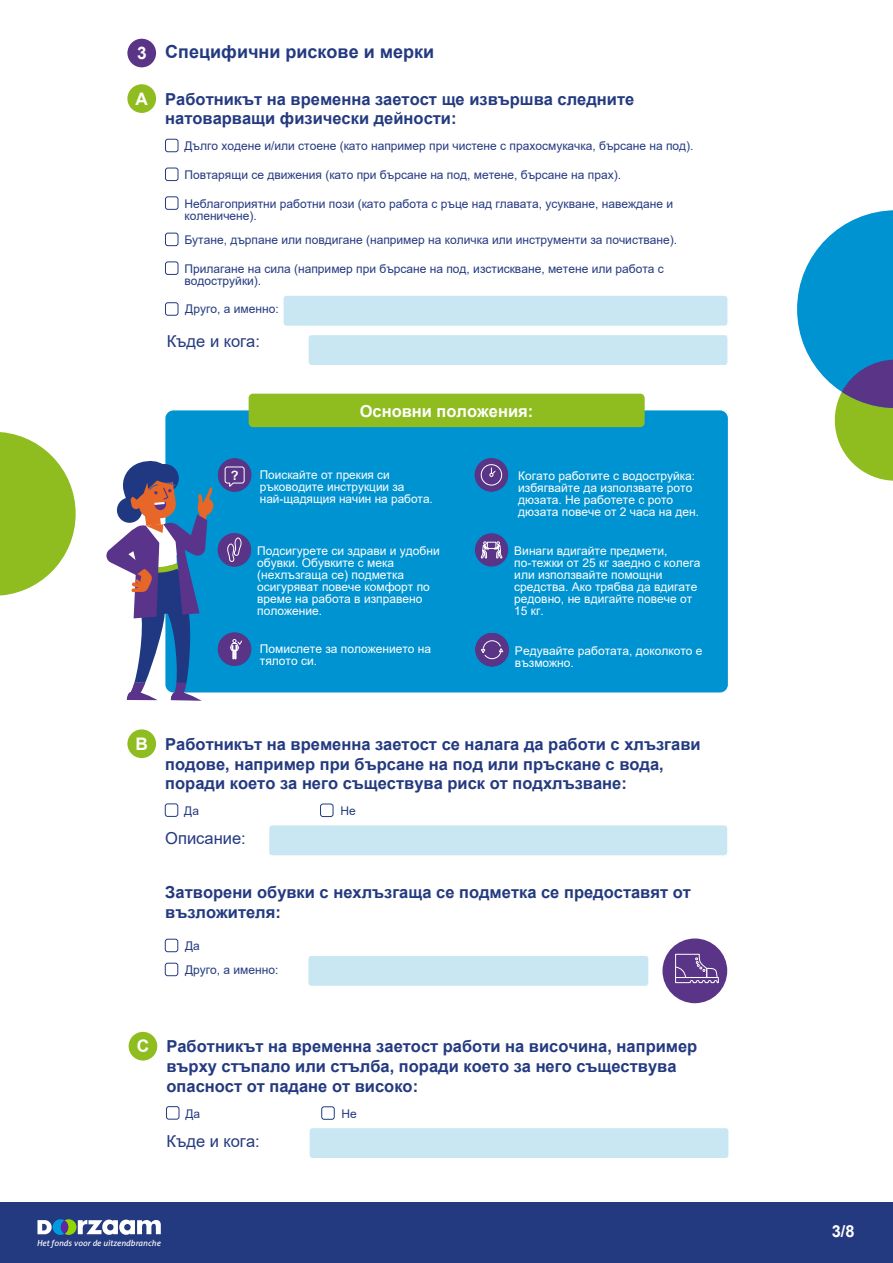
<style>
.page{position:relative;width:893px;height:1263px;background:#fff}
.page>*{position:absolute;margin:0;border:0;box-sizing:border-box;transform-origin:0 0}
.t1{font:700 18px "Arial";color:#243a80}
.t2{font:700 17.25px "Arial";color:#fff}
.t3{font:700 16.5px/19.8px "Arial";color:#243a80}
.t4{font:16.5px "Arial";color:#243a80}
.t5{font:700 16.5px "Arial";color:#fff}
.t6{font:700 12.75px "Arial";color:#fff}
.t7{font:12px/12px "Arial";color:#fff}
.t8{font:12px/12px "Arial";color:#243a80}
.t9{font:italic 8.4px "Aller";color:#fff}
.s1{font-size:17.25px;color:#fff}
</style>
<div class="page">
<div style="left:0;top:1203px;width:893px;height:60px;background:#243a80"></div>
<svg style="left:37px;top:1219px;width:124px;height:16px"></svg>
<svg style="left:61px;top:1220px;width:7px;height:14px"></svg>
<svg style="left:0;top:432px;width:76px;height:164px"></svg>
<svg style="left:797px;top:210px;width:96px;height:271px"></svg>
<div style="left:129px;top:1032px;width:28px;height:28px;background:#8fbc1f;border-radius:50%"></div>
<div style="left:166px;top:1106px;width:13px;height:13px;border:1px solid #243a80;border-radius:2px"></div>
<div style="left:321px;top:1106px;width:14px;height:14px;border:1px solid #243a80;border-radius:2px"></div>
<div style="left:310px;top:1128px;width:418px;height:30px;background:#c9e7f3;border-radius:3px"></div>
<div style="left:127px;top:39px;width:29px;height:28px;background:#5a3486;border-radius:50%"></div>
<div style="left:127px;top:84px;width:29px;height:29px;background:#8fbc1f;border-radius:50%"></div>
<div style="left:165px;top:139px;width:13px;height:13px;border:1px solid #243a80;border-radius:2px"></div>
<div style="left:165px;top:302px;width:13px;height:14px;border:1px solid #243a80;border-radius:2px"></div>
<div style="left:309px;top:335px;width:418px;height:30px;background:#c9e7f3;border-radius:3px"></div>
<div style="left:284px;top:296px;width:443px;height:30px;background:#c9e7f3;border-radius:3px"></div>
<div style="left:165px;top:168px;width:13px;height:13px;border:1px solid #243a80;border-radius:2px"></div>
<div style="left:165px;top:196px;width:13px;height:14px;border:1px solid #243a80;border-radius:2px"></div>
<div style="left:165px;top:233px;width:13px;height:13px;border:1px solid #243a80;border-radius:2px"></div>
<div style="left:165px;top:261px;width:13px;height:14px;border:1px solid #243a80;border-radius:2px"></div>
<div style="left:127px;top:729px;width:29px;height:29px;background:#8fbc1f;border-radius:50%"></div>
<div style="left:165px;top:803px;width:13px;height:14px;border:1px solid #243a80;border-radius:2px"></div>
<div style="left:320px;top:803px;width:13px;height:14px;border:1px solid #243a80;border-radius:2px"></div>
<div style="left:269px;top:825px;width:458px;height:30px;background:#c9e7f3;border-radius:3px"></div>
<div style="left:165px;top:939px;width:13px;height:13px;border:1px solid #243a80;border-radius:2px"></div>
<div style="left:308px;top:956px;width:340px;height:30px;background:#c9e7f3;border-radius:3px"></div>
<div style="left:165px;top:963px;width:13px;height:13px;border:1px solid #243a80;border-radius:2px"></div>
<div style="left:662px;top:938px;width:65px;height:65px;background:#5a3486;border-radius:50%"></div>
<svg style="left:675px;top:938px;width:44px;height:45px"></svg>
<div style="left:165px;top:410px;width:563px;height:282px;background:#0093d1;border-radius:8px"></div>
<div style="left:249px;top:394px;width:396px;height:33px;background:#8fbc1f;border-radius:4px"></div>
<div style="left:218px;top:458px;width:33px;height:34px;background:#5a3486;border-radius:50%"></div>
<div style="left:218px;top:632px;width:33px;height:34px;background:#5a3486;border-radius:50%"></div>
<svg style="left:230px;top:639px;width:12px;height:20px"></svg>
<div style="left:475px;top:533px;width:33px;height:34px;background:#5a3486;border-radius:50%"></div>
<svg style="left:481px;top:541px;width:21px;height:26px"></svg>
<div style="left:475px;top:633px;width:34px;height:33px;background:#5a3486;border-radius:50%"></div>
<svg style="left:481px;top:637px;width:23px;height:26px"></svg>
<svg style="left:106px;top:456px;width:108px;height:245px"></svg>
<div style="left:475px;top:458px;width:33px;height:33px;background:#5a3486;border-radius:50%"></div>
<div style="left:481px;top:464px;width:21px;height:21px;border:1px solid #fff;border-radius:50%"></div>
<svg style="left:482px;top:464px;width:19px;height:19px"></svg>
<div style="left:218px;top:533px;width:33px;height:34px;background:#5a3486;border-radius:50%"></div>
<svg style="left:225px;top:466px;width:20px;height:99px"></svg>
<h1 class="t1" style="left:137px;top:39px;width:298px"><span class="s1">3</span> Специфични рискове и мерки</h1>
<h3 class="t3" style="left:165px;top:89px;width:470px">Работникът на временна заетост ще извършва следните натоварващи физически дейности:</h3>
<h2 class="t2" style="left:136px;top:86px;width:14px">A</h2>
<p class="t8" style="left:184px;top:140px;width:511px">Дълго ходене и/или стоене (като например при чистене с прахосмукачка, бърсане на под).</p>
<p class="t8" style="left:184px;top:169px;width:438px">Повтарящи се движения (като при бърсане на под, метене, бърсане на прах).</p>
<p class="t8" style="left:184px;top:197px;width:490px">Неблагоприятни работни пози (като работа с ръце над главата, усукване, навеждане и коленичене).</p>
<p class="t8" style="left:184px;top:234px;width:494px">Бутане, дърпане или повдигане (например на количка или инструменти за почистване).</p>
<p class="t8" style="left:184px;top:262px;width:481px">Прилагане на сила (например при бърсане на под, изстискване, метене или работа с водоструйки).</p>
<p class="t8" style="left:185px;top:303px;width:95px">Друго, а именно:</p>
<h3 class="t4" style="left:167px;top:330px;width:95px">Къде и кога:</h3>
<h3 class="t5" style="left:360px;top:399px;width:175px">Основни положения:</h3>
<p class="t6" style="left:231px;top:466px;width:9px">?</p>
<p class="t7" style="left:260px;top:469px;width:175px">Поискайте от прекия си ръководите инструкции за най-щадящия начин на работа.</p>
<p class="t7" style="left:257px;top:545px;width:184px">Подсигурете си здрави и удобни обувки. Обувките с мека (нехлъзгаща се) подметка осигуряват повече комфорт по време на работа в изправено положение.</p>
<p class="t7" style="left:260px;top:643px;width:173px">Помислете за положението на тялото си.</p>
<p class="t7" style="left:518px;top:470px;width:182px">Когато работите с водоструйка: избягвайте да използвате рото дюзата. Не работете с рото дюзата повече от 2 часа на ден.</p>
<p class="t7" style="left:514px;top:545px;width:188px">Винаги вдигайте предмети, по-тежки от 25 кг заедно с колега или използвайте помощни средства. Ако трябва да вдигате редовно, не вдигайте повече от<br>15 кг.</p>
<p class="t7" style="left:515px;top:644px;width:189px">Редувайте работата, доколкото е възможно.</p>
<h2 class="t2" style="left:136px;top:731px;width:14px">B</h2>
<h3 class="t3" style="left:165px;top:734px;width:537px">Работникът на временна заетост се налага да работи с хлъзгави подове, например при бърсане на под или пръскане с вода, поради което за него съществува риск от подхлъзване:</h3>
<p class="t8" style="left:184px;top:804px;width:16px">Да</p>
<p class="t8" style="left:340px;top:804px;width:17px">Не</p>
<h3 class="t4" style="left:165px;top:827px;width:82px">Описание:</h3>
<h3 class="t3" style="left:165px;top:882px;width:527px">Затворени обувки с нехлъзгаща се подметка се предоставят от възложителя:</h3>
<p class="t8" style="left:185px;top:940px;width:16px">Да</p>
<p class="t8" style="left:185px;top:964px;width:95px">Друго, а именно:</p>
<h2 class="t2" style="left:137px;top:1034px;width:14px">C</h2>
<h3 class="t3" style="left:166px;top:1037px;width:532px">Работникът на временна заетост работи на височина, например върху стъпало или стълба, поради което за него съществува опасност от падане от високо:</h3>
<p class="t8" style="left:185px;top:1107px;width:16px">Да</p>
<p class="t8" style="left:342px;top:1107px;width:17px">Не</p>
<h3 class="t4" style="left:166px;top:1129px;width:95px">Къде и кога:</h3>
<p class="t9" style="left:37px;top:1237px;width:125px">Het fonds voor de uitzendbranche</p>
<h3 class="t5" style="left:832px;top:1219px;width:24px">3/8</h3>
</div>
